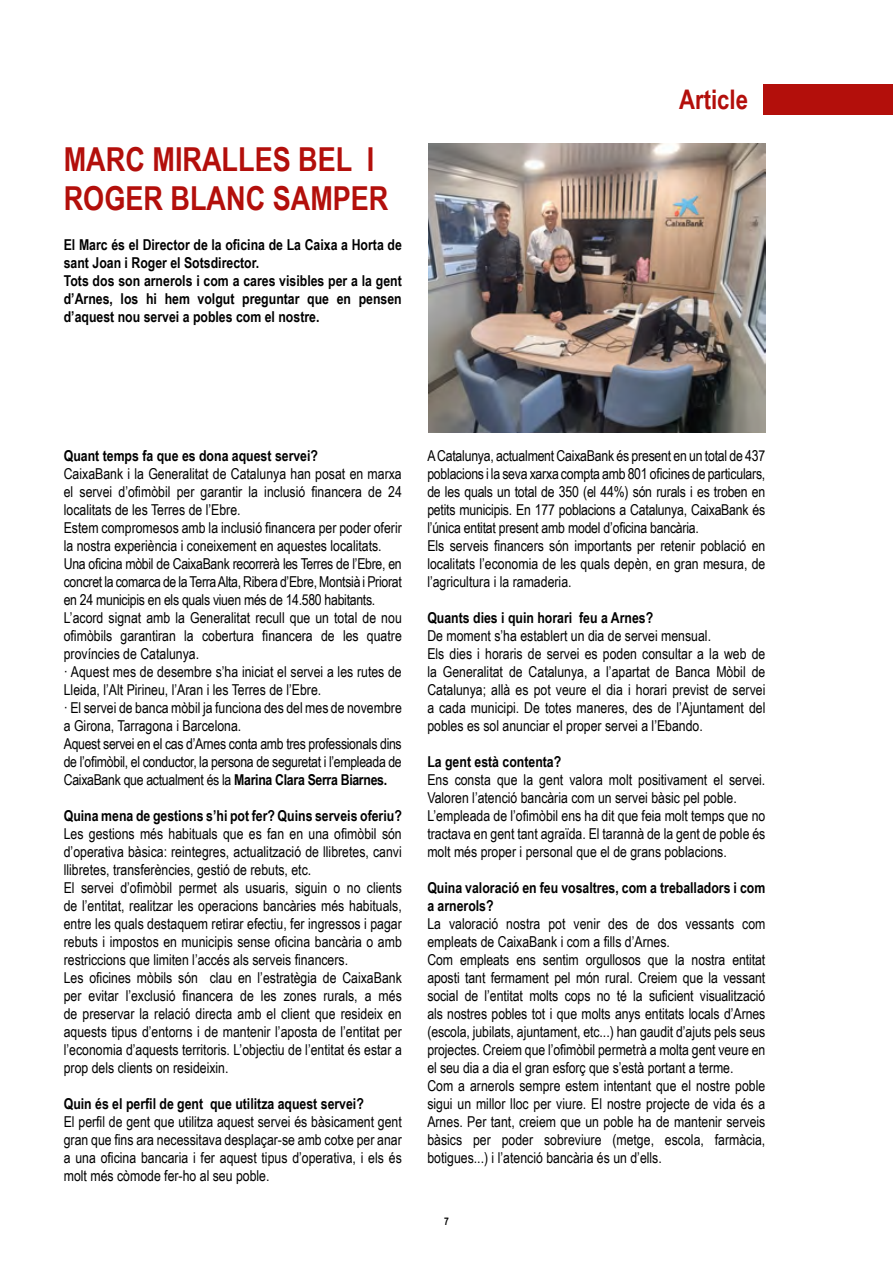
<style>
.page{position:relative;width:893px;height:1263px;background:#fff}
.page>*{position:absolute;margin:0;border:0;box-sizing:border-box;transform-origin:0 0}
.t1{font:700 33px/39.6px "Arial Narrow";color:#b30f0b}
.t2{font:700 27px "Arial Narrow";color:#b30f0b}
.t3{font:15px/18px "Arial Narrow";color:#000}
.t4{font:700 15px/18px "Arial Narrow";color:#000}
.t5{font:700 10.5px "Arial Narrow";color:#000}
.s1{font-weight:700}
</style>
<div class="page">
<div style="left:764px;top:84px;width:129px;height:31px;background:#b30f0b"></div>
<img style="left:428px;top:144px;width:337px;height:288px">
<h1 class="t1" style="left:64px;top:138px;width:326px">MARC MIRALLES BEL I<br>ROGER BLANC SAMPER</h1>
<p class="t4" style="left:64px;top:235px;width:340px">El Marc és el Director de la oficina de La Caixa a Horta de sant Joan i Roger el Sotsdirector.<br>Tots dos son arnerols i com a cares visibles per a la gent d’Arnes, los hi hem volgut preguntar que en pensen d’aquest nou servei a pobles com el nostre.</p>
<h2 class="t2" style="left:679px;top:80px;width:70px">Article</h2>
<p class="t4" style="left:64px;top:446px;width:256px">Quant temps fa que es dona aquest servei?</p>
<p class="t3" style="left:64px;top:464px;width:340px">CaixaBank i la Generalitat de Catalunya han posat en marxa el servei d’ofimòbil per garantir la inclusió financera de 24 localitats de les Terres de l’Ebre.<br>Estem compromesos amb la inclusió financera per poder oferir la nostra experiència i coneixement en aquestes localitats.<br>Una oficina mòbil de CaixaBank recorrerà les Terres de l’Ebre, en concret la comarca de la Terra Alta, Ribera d’Ebre, Montsià i Priorat en 24 municipis en els quals viuen més de 14.580 habitants.<br>L’acord signat amb la Generalitat recull que un total de nou ofimòbils garantiran la cobertura financera de les quatre províncies de Catalunya.<br>· Aquest mes de desembre s’ha iniciat el servei a les rutes de Lleida, l’Alt Pirineu, l’Aran i les Terres de l’Ebre.<br>· El servei de banca mòbil ja funciona des del mes de novembre a Girona, Tarragona i Barcelona.<br>Aquest servei en el cas d’Arnes conta amb tres professionals dins de l’ofimòbil, el conductor, la persona de seguretat i l’empleada de CaixaBank que actualment és la <span class="s1">Marina Clara Serra Biarnes.</span></p>
<p class="t4" style="left:64px;top:806px;width:340px">Quina mena de gestions s’hi pot fer? Quins serveis oferiu?</p>
<p class="t3" style="left:64px;top:824px;width:340px">Les gestions més habituals que es fan en una ofimòbil són d’operativa bàsica: reintegres, actualització de llibretes, canvi llibretes, transferències, gestió de rebuts, etc.<br>El servei d’ofimòbil permet als usuaris, siguin o no clients de l’entitat, realitzar les operacions bancàries més habituals, entre les quals destaquem retirar efectiu, fer ingressos i pagar rebuts i impostos en municipis sense oficina bancària o amb restriccions que limiten l’accés als serveis financers.<br>Les oficines mòbils són clau en l’estratègia de CaixaBank per evitar l’exclusió financera de les zones rurals, a més de preservar la relació directa amb el client que resideix en aquests tipus d’entorns i de mantenir l’aposta de l’entitat per l’economia d’aquests territoris. L’objectiu de l’entitat és estar a prop dels clients on resideixin.</p>
<p class="t4" style="left:64px;top:1094px;width:302px">Quin és el perfil de gent que utilitza aquest servei?</p>
<p class="t3" style="left:64px;top:1112px;width:340px;text-align:justify">El perfil de gent que utilitza aquest servei és bàsicament gent gran que fins ara necessitava desplaçar-se amb cotxe per anar a una oficina bancaria i fer aquest tipus d’operativa, i els és molt més còmode fer-ho al seu poble.</p>
<p class="t3" style="left:427px;top:446px;width:340px">A Catalunya, actualment CaixaBank és present en un total de 437 poblacions i la seva xarxa compta amb 801 oficines de particulars, de les quals un total de 350 (el 44%) són rurals i es troben en petits municipis. En 177 poblacions a Catalunya, CaixaBank és l’única entitat present amb model d’oficina bancària.<br>Els serveis financers són importants per retenir població en localitats l’economia de les quals depèn, en gran mesura, de l’agricultura i la ramaderia.</p>
<p class="t4" style="left:427px;top:608px;width:227px">Quants dies i quin horari feu a Arnes?</p>
<p class="t3" style="left:427px;top:626px;width:340px">De moment s’ha establert un dia de servei mensual.<br>Els dies i horaris de servei es poden consultar a la web de la Generalitat de Catalunya, a l’apartat de Banca Mòbil de Catalunya; allà es pot veure el dia i horari previst de servei a cada municipi. De totes maneres, des de l’Ajuntament del pobles es sol anunciar el proper servei a l’Ebando.</p>
<p class="t4" style="left:427px;top:752px;width:135px">La gent està contenta?</p>
<p class="t3" style="left:427px;top:770px;width:340px">Ens consta que la gent valora molt positivament el servei.<br>Valoren l’atenció bancària com un servei bàsic pel poble.<br>L’empleada de l’ofimòbil ens ha dit que feia molt temps que no tractava en gent tant agraïda. El tarannà de la gent de poble és molt més proper i personal que el de grans poblacions.</p>
<p class="t4" style="left:427px;top:878px;width:340px">Quina valoració en feu vosaltres, com a treballadors i com a arnerols?</p>
<p class="t3" style="left:427px;top:914px;width:340px">La valoració nostra pot venir des de dos vessants com empleats de CaixaBank i com a fills d’Arnes.<br>Com empleats ens sentim orgullosos que la nostra entitat aposti tant fermament pel món rural. Creiem que la vessant social de l’entitat molts cops no té la suficient visualització als nostres pobles tot i que molts anys entitats locals d’Arnes (escola, jubilats, ajuntament, etc...) han gaudit d’ajuts pels seus projectes. Creiem que l’ofimòbil permetrà a molta gent veure en el seu dia a dia el gran esforç que s’està portant a terme.<br>Com a arnerols sempre estem intentant que el nostre poble sigui un millor lloc per viure. El nostre projecte de vida és a Arnes. Per tant, creiem que un poble ha de mantenir serveis bàsics per poder sobreviure (metge, escola, farmàcia, botigues...) i l’atenció bancària és un d’ells.</p>
<p class="t5" style="left:444px;top:1213px;width:6px">7</p>
</div>
